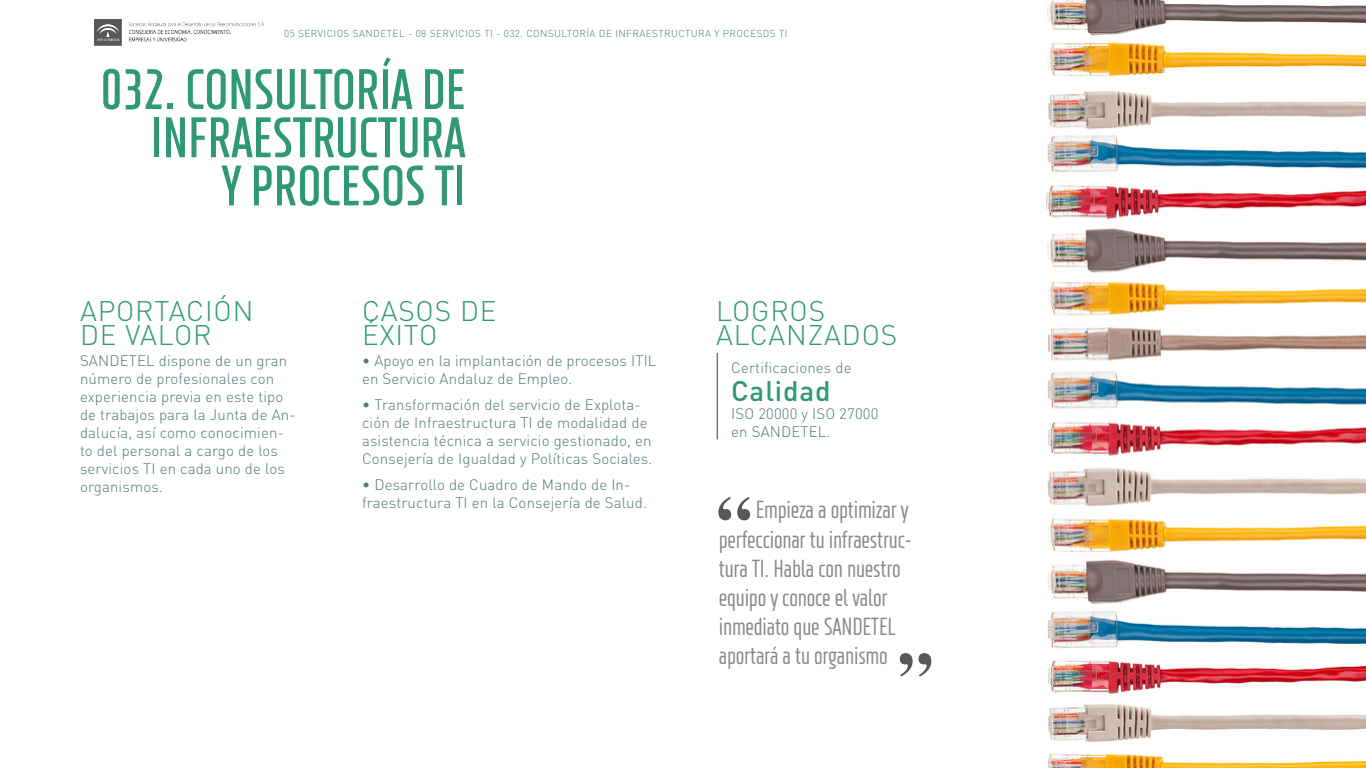
<style>
.page{position:relative;width:1366px;height:768px;background:#fff}
.page>*{position:absolute;margin:0;border:0;box-sizing:border-box;transform-origin:0 0}
.t1{font:700 70px "Times";color:#57585a}
.t2{font:700 condensed 56px "XXII Neue Norm";color:#2f9876}
.TEXTO{font:300 28px "DIN Pro";letter-spacing:.03em;color:#2f9876}
.TEXTO-2{font:500 28px "DIN Pro";letter-spacing:.03em;color:#2f9876}
.SLOGANS{font:500 24.3px/29.2px "XXII Neue Norm Rnd Cnd";letter-spacing:-.01em;color:#87898c}
.TEXTO-3{font:300 15px/18px "DIN Pro";letter-spacing:.01em;color:#517774}
.TEXTO-4{font:300 10px "DIN Pro";letter-spacing:.04em;color:#517774}
</style>
<div class="page">
<img style="left:1045px;top:0;width:321px;height:768px">
<hr style="left:717px;top:353px;width:1px;height:86px;background:#04534f">
<img style="left:94px;top:20px;width:170px;height:26px">
<p class="TEXTO-4" style="left:284px;top:27px;width:505px">05 SERVICIOS SANDETEL - 08 SERVICIOS TI - 032. CONSULTORÍA DE INFRAESTRUCTURA Y PROCESOS TI</p>
<p class="t2" style="left:101px;top:56px;width:366px">032. CONSULTORÍA DE</p>
<p class="t2" style="left:151px;top:104px;width:316px">INFRAESTRUCTURA</p>
<p class="t2" style="left:222px;top:153px;width:245px">Y PROCESOS TI</p>
<p class="TEXTO" style="left:80px;top:292px;width:175px">APORTACIÓN</p>
<p class="TEXTO" style="left:80px;top:316px;width:133px">DE VALOR</p>
<p class="TEXTO-3" style="left:80px;top:351px;width:217px">SANDETEL dispone de un gran número de profesionales con experiencia previa en este tipo de trabajos para la Junta de An&shy;dalucía, así como conocimien&shy;to del personal a cargo de los servicios TI en cada uno de los organismos.</p>
<p class="TEXTO" style="left:362px;top:292px;width:136px">CASOS DE</p>
<p class="TEXTO" style="left:362px;top:316px;width:77px">ÉXITO</p>
<p class="TEXTO-3" style="left:362px;top:351px;width:296px">• Apoyo en la implantación de procesos ITIL en Servicio Andaluz de Empleo.</p>
<p class="TEXTO-3" style="left:362px;top:395px;width:292px">• Transformación del servicio de Explota&shy;ción de Infraestructura TI de modalidad de asistencia técnica a servicio gestionado, en Consejería de Igualdad y Políticas Sociales.</p>
<p class="TEXTO-3" style="left:362px;top:475px;width:286px">• Desarrollo de Cuadro de Mando de In&shy;fraestructura TI en la Consejería de Salud.</p>
<p class="TEXTO" style="left:716px;top:292px;width:111px">LOGROS</p>
<p class="TEXTO" style="left:716px;top:316px;width:183px">ALCANZADOS</p>
<p class="TEXTO-3" style="left:731px;top:358px;width:122px">Certificaciones de</p>
<p class="TEXTO-3" style="left:731px;top:404px;width:149px">ISO 20000 y ISO 27000</p>
<p class="TEXTO-3" style="left:731px;top:422px;width:101px">en SANDETEL.</p>
<p class="TEXTO-2" style="left:731px;top:372px;width:101px">Calidad</p>
<p class="t1" style="left:716px;top:455px;width:36px">“</p>
<p class="SLOGANS" style="left:719px;top:495px;width:195px;text-indent:37px">Empieza a optimizar y perfeccionar tu infraestruc&shy;tura TI. Habla con nuestro equipo y conoce el valor inmediato que SANDETEL aportará a tu organismo</p>
<p class="t1" style="left:898px;top:611px;width:36px">”</p>
</div>
